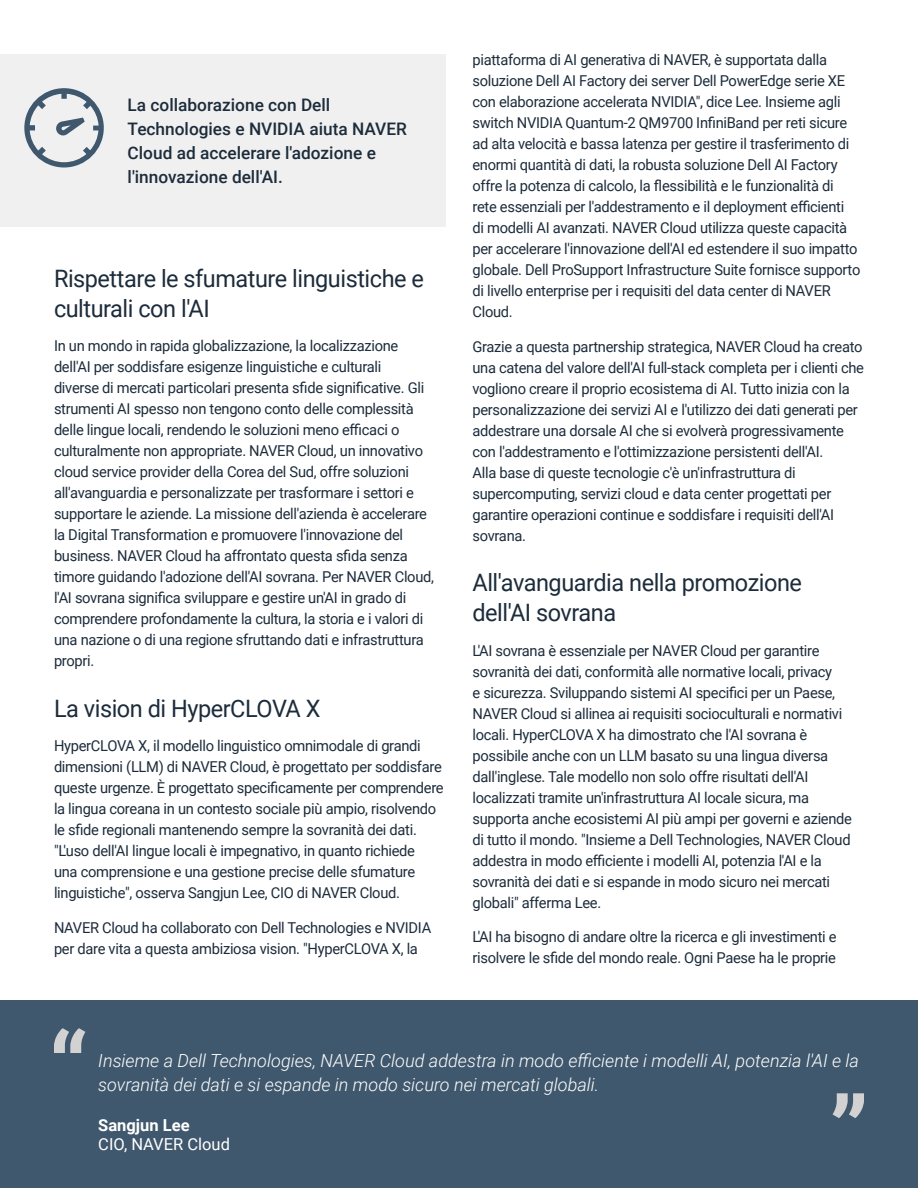
<style>
.page{position:relative;width:918px;height:1188px;background:#fff}
.page>*{position:absolute;margin:0;border:0;box-sizing:border-box;transform-origin:0 0}
.Section_Header{font:24px/30px "Roboto";letter-spacing:-.02em;color:#1d2c3b}
.Body{font:24px/30px "Roboto";letter-spacing:-.02em;color:#1d2c3b}
.t1{font:italic 300 18px/24px "Roboto";color:#fff}
.Stat_Call-out{font:500 17.25px/24px "Roboto";color:#1d2c3b}
.t2{font:16.5px "Roboto";color:#fff}
.t3{font:700 16.5px "Roboto";color:#fff}
.Body-2{font:15px/21px "Roboto";letter-spacing:-.02em;color:#1d2c3b}
</style>
<div class="page">
<div style="left:0;top:54px;width:446px;height:173px;background:#f0f0f0"></div>
<svg style="left:24px;top:88px;width:80px;height:80px"></svg>
<div style="left:0;top:1000px;width:918px;height:188px;background:#40586d"></div>
<svg style="left:54px;top:1028px;width:31px;height:25px"></svg>
<svg style="left:833px;top:1093px;width:31px;height:25px"></svg>
<p class="Stat_Call-out" style="left:128px;top:93px;width:281px">La collaborazione con Dell<br>Technologies e NVIDIA aiuta NAVER<br>Cloud ad accelerare l'adozione e l'innovazione dell'AI.</p>
<p class="Body" style="left:54px;top:262px;width:371px">Rispettare le sfumature linguistiche e culturali con l'AI</p>
<p class="Body-2" style="left:54px;top:335px;width:382px">In un mondo in rapida globalizzazione, la localizzazione dell'AI per soddisfare esigenze linguistiche e culturali<br>diverse di mercati particolari presenta sfide significative. Gli strumenti AI spesso non tengono conto delle complessità delle lingue locali, rendendo le soluzioni meno efficaci o culturalmente non appropriate. NAVER Cloud, un innovativo cloud service provider della Corea del Sud, offre soluzioni all'avanguardia e personalizzate per trasformare i settori e supportare le aziende. La missione dell'azienda è accelerare la Digital Transformation e promuovere l'innovazione del business. NAVER Cloud ha affrontato questa sfida senza timore guidando l'adozione dell'AI sovrana. Per NAVER Cloud, l'AI sovrana significa sviluppare e gestire un'AI in grado di comprendere profondamente la cultura, la storia e i valori di una nazione o di una regione sfruttando dati e infrastruttura propri.</p>
<h2 class="Section_Header" style="left:54px;top:692px;width:268px">La vision di HyperCLOVA X</h2>
<p class="Body-2" style="left:54px;top:735px;width:391px">HyperCLOVA X, il modello linguistico omnimodale di grandi dimensioni (LLM) di NAVER Cloud, è progettato per soddisfare queste urgenze. È progettato specificamente per comprendere la lingua coreana in un contesto sociale più ampio, risolvendo le sfide regionali mantenendo sempre la sovranità dei dati. "L'uso dell'AI lingue locali è impegnativo, in quanto richiede<br>una comprensione e una gestione precise delle sfumature linguistiche", osserva Sangjun Lee, CIO di NAVER Cloud.</p>
<p class="Body-2" style="left:54px;top:916px;width:379px">NAVER Cloud ha collaborato con Dell Technologies e NVIDIA per dare vita a questa ambiziosa vision. "HyperCLOVA X, la</p>
<p class="Body-2" style="left:472px;top:49px;width:389px">piattaforma di AI generativa di NAVER, è supportata dalla soluzione Dell AI Factory dei server Dell PowerEdge serie XE con elaborazione accelerata NVIDIA", dice Lee. Insieme agli switch NVIDIA Quantum-2 QM9700 InfiniBand per reti sicure ad alta velocità e bassa latenza per gestire il trasferimento di enormi quantità di dati, la robusta soluzione Dell AI Factory offre la potenza di calcolo, la flessibilità e le funzionalità di rete essenziali per l'addestramento e il deployment efficienti<br>di modelli AI avanzati. NAVER Cloud utilizza queste capacità per accelerare l'innovazione dell'AI ed estendere il suo impatto globale. Dell ProSupport Infrastructure Suite fornisce supporto di livello enterprise per i requisiti del data center di NAVER Cloud.</p>
<p class="Body-2" style="left:472px;top:335px;width:393px">Grazie a questa partnership strategica, NAVER Cloud ha creato una catena del valore dell'AI full-stack completa per i clienti che vogliono creare il proprio ecosistema di AI. Tutto inizia con la personalizzazione dei servizi AI e l'utilizzo dei dati generati per addestrare una dorsale AI che si evolverà progressivamente con l'addestramento e l'ottimizzazione persistenti dell'AI.<br>Alla base di queste tecnologie c'è un'infrastruttura di supercomputing, servizi cloud e data center progettati per garantire operazioni continue e soddisfare i requisiti dell'AI sovrana.</p>
<h2 class="Section_Header" style="left:472px;top:567px;width:331px">All'avanguardia nella promozione dell'AI sovrana</h2>
<p class="Body-2" style="left:472px;top:639px;width:381px">L'AI sovrana è essenziale per NAVER Cloud per garantire sovranità dei dati, conformità alle normative locali, privacy<br>e sicurezza. Sviluppando sistemi AI specifici per un Paese, NAVER Cloud si allinea ai requisiti socioculturali e normativi locali. HyperCLOVA X ha dimostrato che l'AI sovrana è possibile anche con un LLM basato su una lingua diversa dall'inglese. Tale modello non solo offre risultati dell'AI localizzati tramite un'infrastruttura AI locale sicura, ma supporta anche ecosistemi AI più ampi per governi e aziende di tutto il mondo. "Insieme a Dell Technologies, NAVER Cloud addestra in modo efficiente i modelli AI, potenzia l'AI e la sovranità dei dati e si espande in modo sicuro nei mercati globali" afferma Lee.</p>
<p class="Body-2" style="left:472px;top:926px;width:366px">L'AI ha bisogno di andare oltre la ricerca e gli investimenti e risolvere le sfide del mondo reale. Ogni Paese ha le proprie</p>
<p class="t1" style="left:98px;top:1047px;width:762px">Insieme a Dell Technologies, NAVER Cloud addestra in modo efficiente i modelli AI, potenzia l'AI e la sovranità dei dati e si espande in modo sicuro nei mercati globali.</p>
<p class="t3" style="left:98px;top:1113px;width:93px">Sangjun Lee</p>
<p class="t2" style="left:98px;top:1133px;width:133px">CIO, NAVER Cloud</p>
</div>
